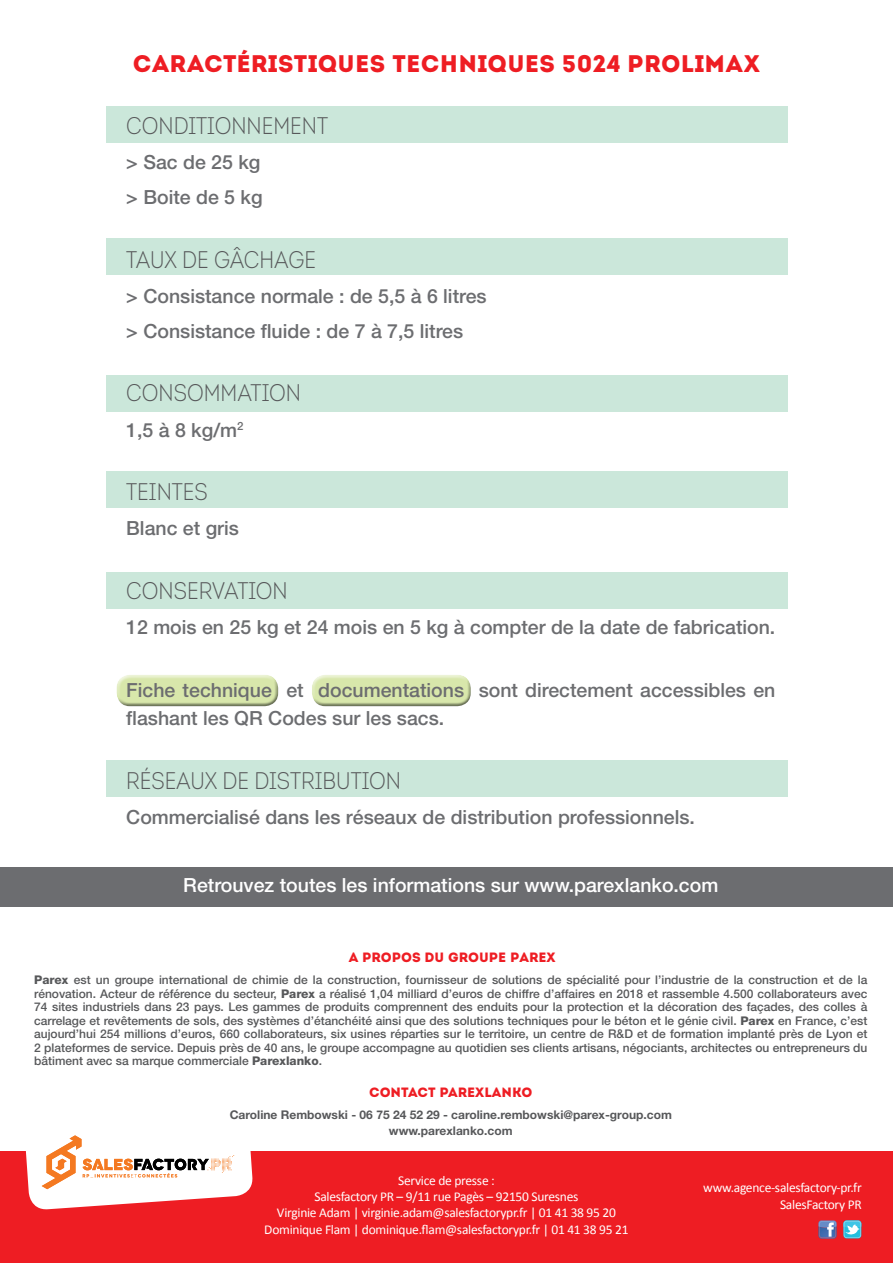
<style>
.page{position:relative;width:893px;height:1263px;background:#fff}
.page>*{position:absolute;margin:0;border:0;box-sizing:border-box;transform-origin:0 0}
.t1{font:24px "Intro Cond Light Free";color:#57585a}
.t2{font:24px "Intro";letter-spacing:.01em;color:#ee1d23}
.t3{font:500 19.5px/35.2px "Helvetica Neue";color:#6c6d70}
.t4{font:500 19.5px "Helvetica Neue";color:#fff}
.t5{font:13.5px/16.2px "Calibri";letter-spacing:-.02em;color:#fff;text-align:center}
.t6{font:13.5px "Intro";color:#ee1d23}
.t7{font:500 12px/13.5px "Helvetica Neue";color:#57585a;text-align:justify}
.t8{font:700 12px/16px "Helvetica Neue";color:#57585a;text-align:center}
.s1{font-weight:800}
</style>
<div class="page">
<div style="left:106px;top:106px;width:681px;height:37px;background:#cbe7da"></div>
<div style="left:0;top:1151px;width:893px;height:112px;background:#ee1d23"></div>
<svg style="left:25px;top:1135px;width:228px;height:75px"></svg>
<svg style="left:843px;top:1220px;width:18px;height:18px"></svg>
<svg style="left:818px;top:1220px;width:19px;height:19px"></svg>
<div style="left:0;top:867px;width:893px;height:39px;background:#6c6d70"></div>
<div style="left:106px;top:238px;width:681px;height:37px;background:#cbe7da"></div>
<div style="left:106px;top:375px;width:681px;height:37px;background:#cbe7da"></div>
<div style="left:106px;top:471px;width:681px;height:37px;background:#cbe7da"></div>
<div style="left:106px;top:572px;width:681px;height:37px;background:#cbe7da"></div>
<div style="left:106px;top:760px;width:681px;height:37px;background:#cbe7da"></div>
<div style="left:116px;top:674px;width:163px;height:28px;background:#fff;opacity:.75"></div>
<div style="left:116px;top:678px;width:163px;height:29px;background:#57585a;opacity:.75"></div>
<div style="left:311px;top:674px;width:161px;height:28px;background:#fff;opacity:.75"></div>
<div style="left:311px;top:678px;width:161px;height:29px;background:#57585a;opacity:.75"></div>
<h1 class="t2" style="left:133px;top:49px;width:629px">CARACTÉRISTIQUES TECHNIQUES 5024 PROLIMAX</h1>
<h1 class="t1" style="left:126px;top:110px;width:203px">CONDITIONNEMENT</h1>
<h2 class="t3" style="left:126px;top:144px;width:138px">&gt; Sac de 25 kg &gt; Boite de 5 kg</h2>
<h1 class="t1" style="left:126px;top:244px;width:191px">TAUX DE GÂCHAGE</h1>
<h2 class="t3" style="left:126px;top:278px;width:362px">&gt; Consistance normale : de 5,5 à 6 litres &gt; Consistance fluide : de 7 à 7,5 litres</h2>
<h1 class="t1" style="left:126px;top:378px;width:176px">CONSOMMATION</h1>
<h2 class="t3" style="left:126px;top:412px;width:119px">1,5 à 8 kg/m<sup>2</sup></h2>
<h1 class="t1" style="left:126px;top:477px;width:83px">TEINTES</h1>
<h2 class="t3" style="left:126px;top:510px;width:114px">Blanc et gris</h2>
<h1 class="t1" style="left:126px;top:575px;width:163px">CONSERVATION</h1>
<h2 class="t3" style="left:126px;top:609px;width:651px">12 mois en 25 kg et 24 mois en 5 kg à compter de la date de fabrication.</h2>
<h2 class="t3" style="left:126px;top:675px;width:651px;line-height:28.5px">Fiche technique et documentations sont directement accessibles en flashant les QR Codes sur les sacs.</h2>
<h1 class="t1" style="left:126px;top:765px;width:276px">RÉSEAUX DE DISTRIBUTION</h1>
<h2 class="t3" style="left:126px;top:799px;width:570px">Commercialisé dans les réseaux de distribution professionnels.</h2>
<h2 class="t4" style="left:183px;top:874px;width:537px">Retrouvez toutes les informations sur www.parexlanko.com</h2>
<p class="t6" style="left:349px;top:949px;width:208px">A PROPOS DU GROUPE PAREX</p>
<p class="t7" style="left:34px;top:973px;width:835px"><span class="s1">Parex</span> est un groupe international de chimie de la construction, fournisseur de solutions de spécialité pour l’industrie de la construction et de la rénovation. Acteur de référence du secteur, <span class="s1">Parex</span> a réalisé 1,04 milliard d’euros de chiffre d’affaires en 2018 et rassemble 4.500 collaborateurs avec 74 sites industriels dans 23 pays. Les gammes de produits comprennent des enduits pour la protection et la décoration des façades, des colles à carrelage et revêtements de sols, des systèmes d’étanchéité ainsi que des solutions techniques pour le béton et le génie civil. <span class="s1">Parex</span> en France, c’est aujourd’hui 254 millions d’euros, 660 collaborateurs, six usines réparties sur le territoire, un centre de R&amp;D et de formation implanté près de Lyon et 2 plateformes de service. Depuis près de 40 ans, le groupe accompagne au quotidien ses clients artisans, négociants, architectes ou entrepreneurs du bâtiment avec sa marque commerciale <span class="s1">Parexlanko</span>.</p>
<p class="t6" style="left:369px;top:1084px;width:165px">CONTACT PAREXLANKO</p>
<p class="t8" style="left:230px;top:1107px;width:444px">Caroline Rembowski - 06 75 24 52 29 - caroline.rembowski@parex-group.com www.parexlanko.com</p>
<p class="t5" style="left:264px;top:1172px;width:366px">Service de presse :<br>Salesfactory PR – 9/11 rue Pagès – 92150 Suresnes<br>Virginie Adam | virginie.adam@salesfactorypr.fr | 01 41 38 95 20<br>Dominique Flam | dominique.flam@salesfactorypr.fr | 01 41 38 95 21</p>
<p class="t5" style="left:703px;top:1179px;width:160px;text-align:right">www.agence-salesfactory-pr.fr<br>SalesFactory PR</p>
</div>
